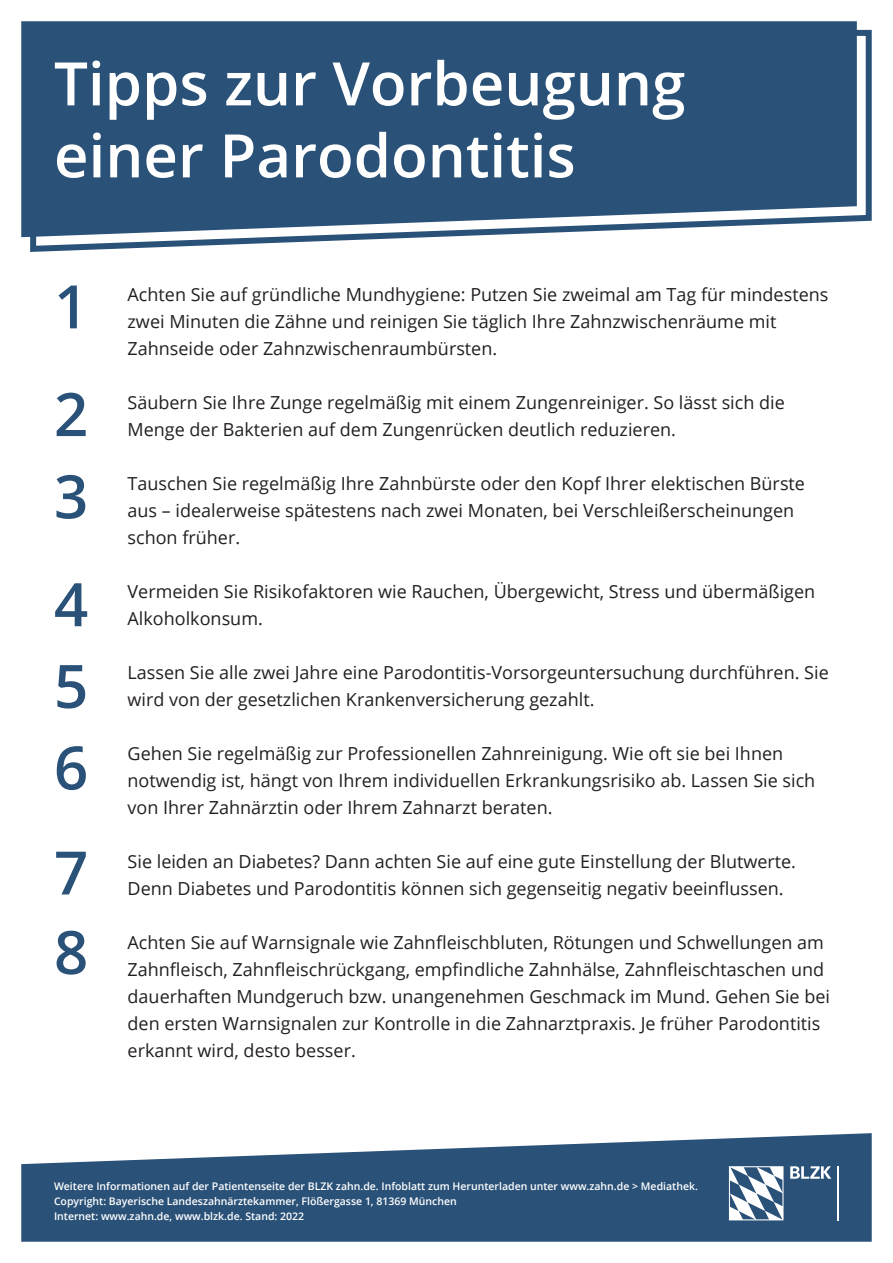
<style>
.page{position:relative;width:893px;height:1263px;background:#fff}
.page>*{position:absolute;margin:0;border:0;box-sizing:border-box;transform-origin:0 0}
.t1{font:600 60px/72px "Open Sans";color:#fff}
.t2{font:600 60px/107.7px "Open Sans";color:#2a5178}
.t3{font:18px/27px "Open Sans";color:#231f20}
.t4{font:600 10.5px/15px "Open Sans";color:#fff}
</style>
<div class="page">
<svg style="left:21px;top:21px;width:836px;height:216px;fill:#2a5178"></svg>
<svg style="left:21px;top:1133px;width:851px;height:109px;fill:#2a5178"></svg>
<hr style="left:838px;top:1166px;width:1px;height:54px;background:#fff">
<svg style="left:790px;top:1166px;width:41px;height:13px"></svg>
<svg style="left:729px;top:1166px;width:54px;height:54px"></svg>
<svg style="left:27px;top:27px;width:845px;height:225px"></svg>
<h1 class="t1" style="left:54px;top:46px;width:633px">Tipps zur Vorbeugung einer Parodontitis</h1>
<h1 class="t2" style="left:54px;top:251px;width:36px">1<br>2</h1>
<h1 class="t2" style="left:54px;top:441px;width:36px">3<br>4</h1>
<h1 class="t2" style="left:54px;top:644px;width:36px;line-height:81.6px">5<br>6</h1>
<h1 class="t2" style="left:54px;top:832px;width:36px;line-height:79.5px">7<br>8</h1>
<p class="t3" style="left:128px;top:281px;width:702px">Achten Sie auf gründliche Mundhygiene: Putzen Sie zweimal am Tag für mindestens zwei Minuten die Zähne und reinigen Sie täglich Ihre Zahnzwischenräume mit<br>Zahnseide oder Zahnzwischenraumbürsten.</p>
<p class="t3" style="left:128px;top:389px;width:659px">Säubern Sie Ihre Zunge regelmäßig mit einem Zungenreiniger. So lässt sich die<br>Menge der Bakterien auf dem Zungenrücken deutlich reduzieren.</p>
<p class="t3" style="left:128px;top:470px;width:679px">Tauschen Sie regelmäßig Ihre Zahnbürste oder den Kopf Ihrer elektischen Bürste aus – idealerweise spätestens nach zwei Monaten, bei Verschleißerscheinungen schon früher.</p>
<p class="t3" style="left:128px;top:578px;width:689px">Vermeiden Sie Risikofaktoren wie Rauchen, Übergewicht, Stress und übermäßigen<br>Alkoholkonsum.</p>
<p class="t3" style="left:128px;top:659px;width:703px">Lassen Sie alle zwei Jahre eine Parodontitis-Vorsorgeuntersuchung durchführen. Sie wird von der gesetzlichen Krankenversicherung gezahlt.</p>
<p class="t3" style="left:128px;top:740px;width:689px">Gehen Sie regelmäßig zur Professionellen Zahnreinigung. Wie oft sie bei Ihnen notwendig ist, hängt von Ihrem individuellen Erkrankungsrisiko ab. Lassen Sie sich von Ihrer Zahnärztin oder Ihrem Zahnarzt beraten.</p>
<p class="t3" style="left:128px;top:848px;width:670px">Sie leiden an Diabetes? Dann achten Sie auf eine gute Einstellung der Blutwerte.<br>Denn Diabetes und Parodontitis können sich gegenseitig negativ beeinflussen.</p>
<p class="t3" style="left:128px;top:929px;width:704px">Achten Sie auf Warnsignale wie Zahnfleischbluten, Rötungen und Schwellungen am Zahnfleisch, Zahnfleischrückgang, empfindliche Zahnhälse, Zahnfleischtaschen und dauerhaften Mundgeruch bzw. unangenehmen Geschmack im Mund. Gehen Sie bei den ersten Warnsignalen zur Kontrolle in die Zahnarztpraxis. Je früher Parodontitis erkannt wird, desto besser.</p>
<p class="t4" style="left:54px;top:1179px;width:645px">Weitere Informationen auf der Patientenseite der BLZK zahn.de. Infoblatt zum Herunterladen unter www.zahn.de &gt; Mediathek.<br>Copyright: Bayerische Landeszahnärztekammer, Flößergasse 1, 81369 München<br>Internet: www.zahn.de, www.blzk.de. Stand: 2022</p>
</div>
